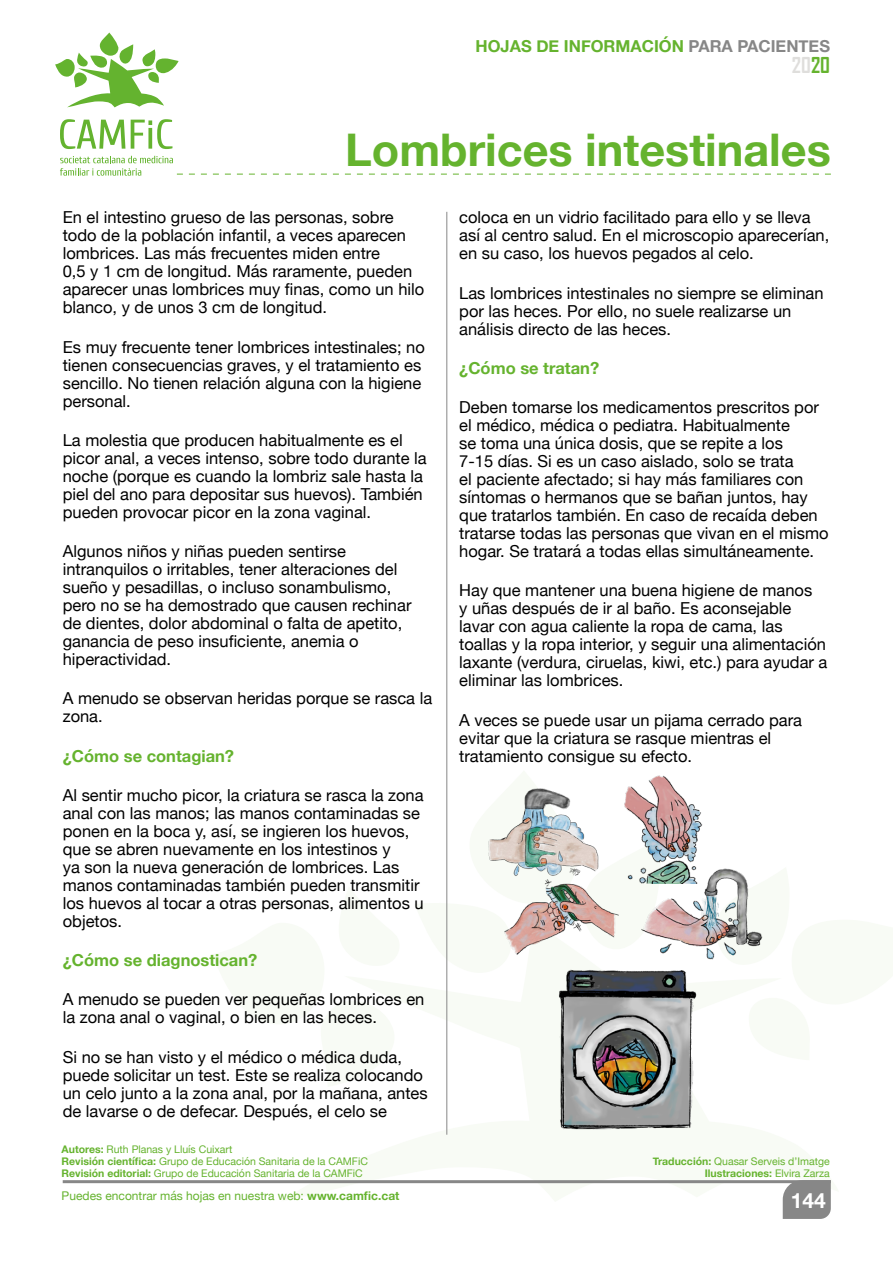
<style>
.page{position:relative;width:893px;height:1263px;background:#fff}
.page>*{position:absolute;margin:0;border:0;box-sizing:border-box;transform-origin:0 0}
.t1{font:700 45px "Helvetica Neue";color:#65b32e}
.t2{font:700 21px "Agency FB";color:#dfdedc}
.t3{font:700 21px "Helvetica Neue";color:#fff}
.t4{font:16.5px/18px "Helvetica Neue";color:#000}
.t5{font:700 16.5px "Helvetica Neue";color:#65b32e}
.t6{font:12px "Helvetica Neue";color:#65b32e}
.t7{font:10.5px/12px "Helvetica Neue";color:#65b32e;text-align:right}
.s1{color:#878787}
.s2{color:#65b32e}
.s3{font-weight:700}
</style>
<div class="page">
<svg style="left:281px;top:979px;width:502px;height:223px"></svg>
<svg style="left:281px;top:979px;width:120px;height:108px"></svg>
<svg style="left:447px;top:770px;width:1px;height:209px"></svg>
<svg style="left:715px;top:979px;width:68px;height:81px"></svg>
<hr style="left:63px;top:1180px;width:768px;height:3px;background:#878787">
<div style="left:783px;top:1180px;width:48px;height:39px;background:#878787"></div>
<svg style="left:55px;top:33px;width:124px;height:74px"></svg>
<svg style="left:60px;top:156px;width:771px;height:20px"></svg>
<svg style="left:60px;top:119px;width:65px;height:30px"></svg>
<svg style="left:131px;top:119px;width:41px;height:30px"></svg>
<hr style="left:446px;top:212px;width:1px;height:923px;background:#878787">
<img style="left:641px;top:868px;width:122px;height:92px">
<img style="left:504px;top:879px;width:115px;height:76px">
<img style="left:624px;top:775px;width:81px;height:109px">
<img style="left:488px;top:788px;width:111px;height:89px">
<img style="left:552px;top:969px;width:152px;height:164px">
<p class="t5" style="left:476px;top:33px;width:356px">HOJAS DE INFORMACIÓN <span class="s1">PARA PACIENTES</span></p>
<p class="t2" style="left:792px;top:52px;width:40px">20<span class="s2">20</span></p>
<h1 class="t1" style="left:345px;top:115px;width:487px">Lombrices intestinales</h1>
<p class="t4" style="left:63px;top:209px;width:363px">En el intestino grueso de las personas, sobre todo de la población infantil, a veces aparecen lombrices. Las más frecuentes miden entre<br>0,5 y 1 cm de longitud. Más raramente, pueden aparecer unas lombrices muy finas, como un hilo blanco, y de unos 3 cm de longitud.</p>
<p class="t4" style="left:63px;top:339px;width:364px">Es muy frecuente tener lombrices intestinales; no tienen consecuencias graves, y el tratamiento es sencillo. No tienen relación alguna con la higiene personal.</p>
<p class="t4" style="left:63px;top:432px;width:365px">La molestia que producen habitualmente es el picor anal, a veces intenso, sobre todo durante la noche (porque es cuando la lombriz sale hasta la piel del ano para depositar sus huevos). También pueden provocar picor en la zona vaginal.</p>
<p class="t4" style="left:63px;top:543px;width:350px">Algunos niños y niñas pueden sentirse intranquilos o irritables, tener alteraciones del sueño y pesadillas, o incluso sonambulismo, pero no se ha demostrado que causen rechinar de dientes, dolor abdominal o falta de apetito, ganancia de peso insuficiente, anemia o hiperactividad.</p>
<p class="t4" style="left:63px;top:690px;width:371px">A menudo se observan heridas porque se rasca la zona.</p>
<p class="t5" style="left:63px;top:743px;width:173px">¿Cómo se contagian?</p>
<p class="t4" style="left:63px;top:787px;width:362px">Al sentir mucho picor, la criatura se rasca la zona anal con las manos; las manos contaminadas se ponen en la boca y, así, se ingieren los huevos, que se abren nuevamente en los intestinos y<br>ya son la nueva generación de lombrices. Las manos contaminadas también pueden transmitir los huevos al tocar a otras personas, alimentos u objetos.</p>
<p class="t5" style="left:63px;top:947px;width:196px">¿Cómo se diagnostican?</p>
<p class="t4" style="left:63px;top:991px;width:363px">A menudo se pueden ver pequeñas lombrices en la zona anal o vaginal, o bien en las heces.</p>
<p class="t4" style="left:63px;top:1049px;width:366px">Si no se han visto y el médico o médica duda, puede solicitar un test. Este se realiza colocando un celo junto a la zona anal, por la mañana, antes de lavarse o de defecar. Después, el celo se</p>
<p class="t7" style="left:62px;top:1143px;width:308px;text-align:left"><span class="s3">Autores:</span> Ruth Planas y Lluís Cuixart<br><span class="s3">Revisión científica:</span> Grupo de Educación Sanitaria de la CAMFiC<br><span class="s3">Revisión editorial:</span> Grupo de Educación Sanitaria de la CAMFiC</p>
<p class="t4" style="left:459px;top:209px;width:372px">coloca en un vidrio facilitado para ello y se lleva así al centro salud. En el microscopio aparecerían, en su caso, los huevos pegados al celo.</p>
<p class="t4" style="left:459px;top:285px;width:366px">Las lombrices intestinales no siempre se eliminan por las heces. Por ello, no suele realizarse un análisis directo de las heces.</p>
<p class="t5" style="left:459px;top:355px;width:141px">¿Cómo se tratan?</p>
<p class="t4" style="left:459px;top:399px;width:371px">Deben tomarse los medicamentos prescritos por el médico, médica o pediatra. Habitualmente<br>se toma una única dosis, que se repite a los<br>7-15 días. Si es un caso aislado, solo se trata<br>el paciente afectado; si hay más familiares con síntomas o hermanos que se bañan juntos, hay que tratarlos también. En caso de recaída deben tratarse todas las personas que vivan en el mismo hogar. Se tratará a todas ellas simultáneamente.</p>
<p class="t4" style="left:459px;top:582px;width:370px">Hay que mantener una buena higiene de manos<br>y uñas después de ir al baño. Es aconsejable lavar con agua caliente la ropa de cama, las toallas y la ropa interior, y seguir una alimentación laxante (verdura, ciruelas, kiwi, etc.) para ayudar a eliminar las lombrices.</p>
<p class="t4" style="left:459px;top:712px;width:344px">A veces se puede usar un pijama cerrado para evitar que la criatura se rasque mientras el tratamiento consigue su efecto.</p>
<p class="t7" style="left:653px;top:1155px;width:178px"><span class="s3">Traducción:</span> Quasar Serveis d’Imatge<br><span class="s3">Ilustraciones:</span> Elvira Zarza</p>
<p class="t6" style="left:62px;top:1187px;width:339px">Puedes encontrar más hojas en nuestra web: <span class="s3">www.camfic.cat</span></p>
<p class="t3" style="left:791px;top:1183px;width:37px">144</p>
</div>
